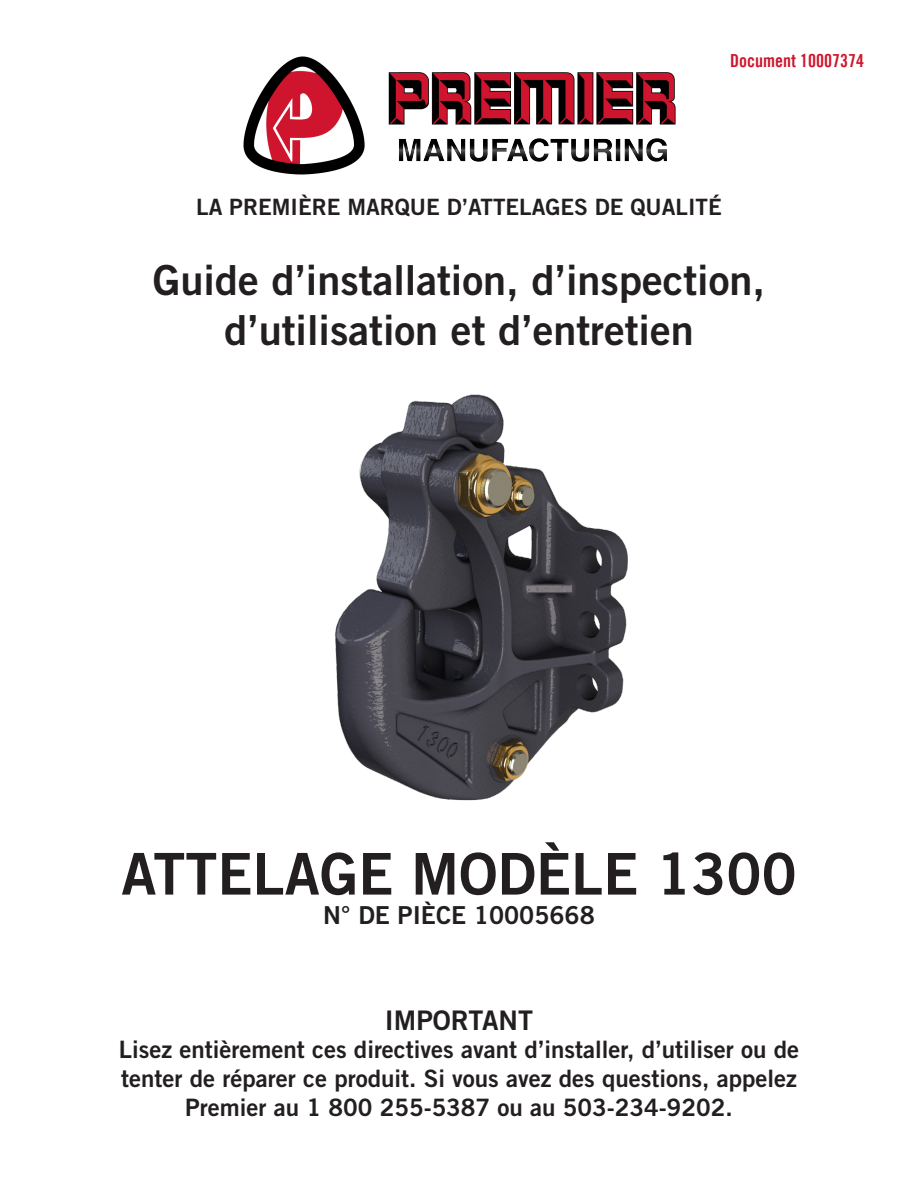
<style>
.page{position:relative;width:918px;height:1188px;background:#fff}
.page>*{position:absolute;margin:0;border:0;box-sizing:border-box;transform-origin:0 0}
.t1{font:57.6px "Trade Gothic LT Std Bd 2";color:#231f20}
.t2{font:41.4px/49.8px "Trade Gothic LT Std Bd 2";color:#231f20;text-align:center}
.t3{font:27px "Trade Gothic LT Std Bd 2";color:#231f20}
.t4{font:24.75px "Trade Gothic LT Std Bd 2";color:#231f20}
.t5{font:24px/28.8px "Trade Gothic LT Std Bd 2";color:#231f20;text-align:center}
.t6{font:22.5px "Trade Gothic LT Std Bd 2";color:#231f20}
.t7{font:18px "Trade Gothic LT Bold Cond Twenty";color:#cf152d}
</style>
<div class="page">
<img style="left:243px;top:56px;width:433px;height:119px">
<img style="left:335px;top:394px;width:293px;height:407px">
<p class="t7" style="left:730px;top:50px;width:135px">Document 10007374</p>
<p class="t6" style="left:196px;top:193px;width:527px">LA PREMIÈRE MARQUE D’ATTELAGES DE QUALITÉ</p>
<p class="t2" style="left:153px;top:255px;width:614px">Guide d’installation, d’inspection, d’utilisation et d’entretien</p>
<p class="t1" style="left:121px;top:838px;width:677px">ATTELAGE MODÈLE 1300</p>
<p class="t4" style="left:323px;top:900px;width:273px">N° DE PIÈCE 10005668</p>
<p class="t3" style="left:385px;top:1003px;width:150px">IMPORTANT</p>
<p class="t5" style="left:119px;top:1035px;width:682px">Lisez entièrement ces directives avant d’installer, d’utiliser ou de tenter de réparer ce produit. Si vous avez des questions, appelez<br>Premier au 1 800 255-5387 ou au 503-234-9202.</p>
</div>
